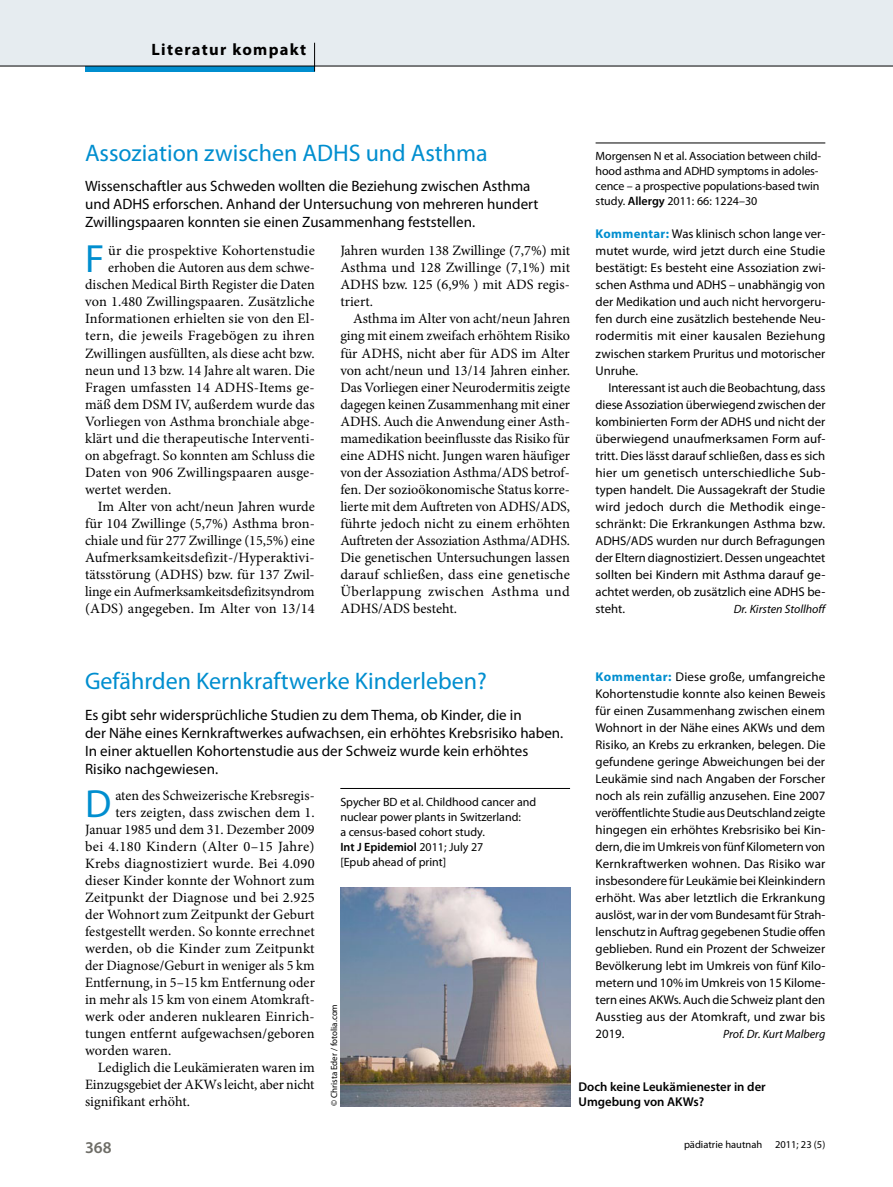
<style>
.page{position:relative;width:893px;height:1187px;background:#fff}
.page>*{position:absolute;margin:0;border:0;box-sizing:border-box;transform-origin:0 0}
.t1{font:39.45px "Myriad Pro";color:#008ecf}
.t2{font:24px "Myriad Pro";color:#008ecf}
.t3{font:700 16.5px "Myriad Pro";letter-spacing:.08em;color:#000}
.t4{font:600 16.5px "Myriad Pro";color:#6e6d67}
.t5{font:15px/18px "Myriad Pro";color:#000}
.t6{font:14.25px/17px "Minion Pro";letter-spacing:.005em;color:#000;text-align:justify}
.t7{font:12.75px/17px "Myriad Pro";color:#000;text-align:justify}
.t8{font:600 12.75px "Myriad Pro";color:#000}
.t9{font:12px/15px "Myriad Pro";letter-spacing:-.005em;color:#000}
.t10{font:italic 12px "Myriad Pro";color:#000}
.t11{font:10.5px "Myriad Pro";color:#000}
.t12{font:9px "Myriad Pro";color:#000}
.s1{font-weight:600}
.s2{font-weight:700;color:#008ecf}
</style>
<div class="page">
<div style="left:0;top:0;width:892px;height:66px;background:#e6ecf0"></div>
<div style="left:85px;top:66px;width:230px;height:5px;background:#008ecf"></div>
<hr style="left:0;top:66px;width:892px;height:1px;background:#000">
<svg style="left:314px;top:43px;width:1px;height:28px"></svg>
<hr style="left:340px;top:788px;width:230px;height:1px;background:#000">
<hr style="left:595px;top:143px;width:230px;height:1px;background:#000">
<img style="left:340px;top:887px;width:230px;height:219px">
<p class="t3" style="left:151px;top:43px;width:156px">Literatur kompakt</p>
<h2 class="t2" style="left:85px;top:143px;width:404px">Assoziation zwischen ADHS und Asthma</h2>
<p class="t5" style="left:85px;top:178px;width:455px">Wissenschaftler aus Schweden wollten die Beziehung zwischen Asthma und ADHS erforschen. Anhand der Untersuchung von mehreren hundert<br>Zwillingspaaren konnten sie einen Zusammenhang feststellen.</p>
<h1 class="t1" style="left:85px;top:244px;width:21px">F</h1>
<p class="t6" style="left:108px;top:243px;width:208px">ür die prospektive Kohortenstudie</p>
<p class="t6" style="left:108px;top:260px;width:208px">erhoben die Autoren aus dem schwe-</p>
<p class="t6" style="left:85px;top:277px;width:231px">dischen Medical Birth Register die Daten</p>
<p class="t6" style="left:85px;top:294px;width:231px">von 1.480 Zwillingspaaren. Zusätzliche</p>
<p class="t6" style="left:85px;top:312px;width:231px">Informationen erhielten sie von den El-</p>
<p class="t6" style="left:85px;top:329px;width:231px">tern, die jeweils Fragebögen zu ihren</p>
<p class="t6" style="left:85px;top:346px;width:231px">Zwillingen ausfüllten, als diese acht bzw.</p>
<p class="t6" style="left:85px;top:363px;width:231px">neun und 13 bzw. 14 Jahre alt waren. Die</p>
<p class="t6" style="left:85px;top:380px;width:231px">Fragen umfassten 14 ADHS-Items ge-</p>
<p class="t6" style="left:85px;top:397px;width:231px">mäß dem DSM IV, außerdem wurde das</p>
<p class="t6" style="left:85px;top:414px;width:231px">Vorliegen von Asthma bronchiale abge-</p>
<p class="t6" style="left:85px;top:431px;width:231px">klärt und die therapeutische Interventi-</p>
<p class="t6" style="left:85px;top:448px;width:231px">on abgefragt. So konnten am Schluss die</p>
<p class="t6" style="left:85px;top:465px;width:231px">Daten von 906 Zwillingspaaren ausge-</p>
<p class="t6" style="left:85px;top:482px;width:88px">wertet werden.</p>
<p class="t6" style="left:98px;top:499px;width:218px">Im Alter von acht/neun Jahren wurde</p>
<p class="t6" style="left:85px;top:516px;width:231px">für 104 Zwillinge (5,7%) Asthma bron-</p>
<p class="t6" style="left:85px;top:533px;width:231px">chiale und für 277 Zwillinge (15,5%) eine</p>
<p class="t6" style="left:85px;top:550px;width:231px">Aufmerksamkeitsdefizit-/Hyperaktivi-</p>
<p class="t6" style="left:85px;top:567px;width:231px">tätsstörung (ADHS) bzw. für 137 Zwil-</p>
<p class="t6" style="left:85px;top:584px;width:231px">linge ein Aufmerksamkeitsdefizitsyndrom</p>
<p class="t6" style="left:85px;top:601px;width:231px">(ADS) angegeben. Im Alter von 13/14</p>
<p class="t6" style="left:340px;top:243px;width:231px">Jahren wurden 138 Zwillinge (7,7%) mit Asthma und 128 Zwillinge (7,1%) mit ADHS bzw. 125 (6,9% ) mit ADS regis&shy;triert.</p>
<p class="t6" style="left:340px;top:312px;width:231px;text-indent:13px">Asthma im Alter von acht/neun Jahren ging mit einem zweifach erhöhtem Risiko für ADHS, nicht aber für ADS im Alter von acht/neun und 13/14 Jahren einher.<br>Das Vorliegen einer Neurodermitis zeigte dagegen keinen Zusammenhang mit einer ADHS. Auch die Anwendung einer Asth&shy;mamedikation beeinflusste das Risiko für eine ADHS nicht. Jungen waren häufiger von der Assoziation Asthma/ADS betrof&shy;fen. Der sozioökonomische Status korre&shy;lierte mit dem Auftreten von ADHS/ADS, führte jedoch nicht zu einem erhöhten Auftreten der Assoziation Asthma/ADHS.<br>Die genetischen Untersuchungen lassen darauf schließen, dass eine genetische Überlappung zwischen Asthma und ADHS/ADS besteht.</p>
<p class="t9" style="left:595px;top:149px;width:227px">Morgensen N et al. Association between child&shy;hood asthma and ADHD symptoms in adoles&shy;cence – a prospective populations-based twin study. <span class="s1">Allergy</span> 2011: 66: 1224–30</p>
<p class="t7" style="left:595px;top:226px;width:231px"><span class="s2">Kommentar:</span> Was klinisch schon lange ver&shy;mutet wurde, wird jetzt durch eine Studie bestätigt: Es besteht eine Assoziation zwi&shy;schen Asthma und ADHS – unabhängig von der Medikation und auch nicht hervorgeru&shy;fen durch eine zusätzlich bestehende Neu&shy;rodermitis mit einer kausalen Beziehung zwischen starkem Pruritus und motorischer Unruhe.</p>
<p class="t7" style="left:595px;top:379px;width:231px;text-indent:13px">Interessant ist auch die Beobachtung, dass diese Assoziation überwiegend zwischen der kombinierten Form der ADHS und nicht der überwiegend unaufmerksamen Form auf&shy;tritt. Dies lässt darauf schließen, dass es sich hier um genetisch unterschiedliche Sub&shy;typen handelt. Die Aussagekraft der Studie wird jedoch durch die Methodik einge&shy;schränkt: Die Erkrankungen Asthma bzw.<br>ADHS/ADS wurden nur durch Befragungen der Eltern diagnostiziert. Dessen ungeachtet sollten bei Kindern mit Asthma darauf ge&shy;achtet werden, ob zusätzlich eine ADHS be&shy;steht.</p>
<p class="t10" style="left:733px;top:604px;width:93px">Dr. Kirsten Stollhoff</p>
<h2 class="t2" style="left:85px;top:672px;width:403px">Gefährden Kernkraftwerke Kinderleben?</h2>
<p class="t5" style="left:85px;top:707px;width:480px">Es gibt sehr widersprüchliche Studien zu dem Thema, ob Kinder, die in<br>der Nähe eines Kernkraftwerkes aufwachsen, ein erhöhtes Krebsrisiko haben.<br>In einer aktuellen Kohortenstudie aus der Schweiz wurde kein erhöhtes Risiko nachgewiesen.</p>
<h1 class="t1" style="left:85px;top:788px;width:28px">D</h1>
<p class="t6" style="left:115px;top:788px;width:201px">aten des Schweizerische Krebsregis-</p>
<p class="t6" style="left:115px;top:805px;width:201px">ters zeigten, dass zwischen dem 1.</p>
<p class="t6" style="left:85px;top:822px;width:231px">Januar 1985 und dem 31. Dezember 2009</p>
<p class="t6" style="left:85px;top:839px;width:231px">bei 4.180 Kindern (Alter 0–15 Jahre)</p>
<p class="t6" style="left:85px;top:856px;width:231px">Krebs diagnostiziert wurde. Bei 4.090</p>
<p class="t6" style="left:85px;top:873px;width:231px">dieser Kinder konnte der Wohnort zum</p>
<p class="t6" style="left:85px;top:890px;width:231px">Zeitpunkt der Diagnose und bei 2.925</p>
<p class="t6" style="left:85px;top:907px;width:231px">der Wohnort zum Zeitpunkt der Geburt</p>
<p class="t6" style="left:85px;top:924px;width:231px">festgestellt werden. So konnte errechnet</p>
<p class="t6" style="left:85px;top:941px;width:231px">werden, ob die Kinder zum Zeitpunkt</p>
<p class="t6" style="left:85px;top:958px;width:231px">der Diagnose/Geburt in weniger als 5 km</p>
<p class="t6" style="left:85px;top:975px;width:231px">Entfernung, in 5–15 km Entfernung oder</p>
<p class="t6" style="left:85px;top:992px;width:231px">in mehr als 15 km von einem Atomkraft-</p>
<p class="t6" style="left:85px;top:1009px;width:231px">werk oder anderen nuklearen Einrich-</p>
<p class="t6" style="left:85px;top:1026px;width:231px">tungen entfernt aufgewachsen/geboren</p>
<p class="t6" style="left:85px;top:1043px;width:88px">worden waren.</p>
<p class="t6" style="left:98px;top:1060px;width:218px">Lediglich die Leukämieraten waren im</p>
<p class="t6" style="left:85px;top:1077px;width:231px">Einzugsgebiet der AKWs leicht, aber nicht</p>
<p class="t6" style="left:85px;top:1094px;width:106px">signifikant erhöht.</p>
<p class="t4" style="left:85px;top:1140px;width:28px">368</p>
<p class="t9" style="left:340px;top:795px;width:197px">Spycher BD et al. Childhood cancer and nuclear power plants in Switzerland:<br>a census-based cohort study.<br><span class="s1">Int J Epidemiol</span> 2011; July 27<br>[Epub ahead of print]</p>
<p class="t12" style="left:331px;top:1106px;width:104px;rotate:-90deg">© Christa Eder / fotolia.com</p>
<p class="t7" style="left:595px;top:669px;width:231px"><span class="s2">Kommentar:</span> Diese große, umfangreiche Kohortenstudie konnte also keinen Beweis für einen Zusammenhang zwischen einem Wohnort in der Nähe eines AKWs und dem Risiko, an Krebs zu erkranken, belegen. Die gefundene geringe Abweichungen bei der Leukämie sind nach Angaben der Forscher noch als rein zufällig anzusehen. Eine 2007 veröffentlichte Studie aus Deutschland zeigte hingegen ein erhöhtes Krebsrisiko bei Kin&shy;dern, die im Umkreis von fünf Kilometern von Kernkraftwerken wohnen. Das Risiko war insbesondere für Leukämie bei Kleinkindern erhöht. Was aber letztlich die Erkrankung auslöst, war in der vom Bundesamt für Strah&shy;lenschutz in Auftrag gegebenen Studie offen geblieben. Rund ein Prozent der Schweizer Bevölkerung lebt im Umkreis von fünf Kilo&shy;metern und 10% im Umkreis von 15 Kilome&shy;tern eines AKWs. Auch die Schweiz plant den Ausstieg aus der Atomkraft, und zwar bis 2019.</p>
<p class="t10" style="left:723px;top:1029px;width:104px">Prof. Dr. Kurt Malberg</p>
<p class="t8" style="left:578px;top:1082px;width:189px">Doch keine Leukämienester in der</p>
<p class="t8" style="left:578px;top:1097px;width:127px">Umgebung von AKWs?</p>
<p class="t11" style="left:684px;top:1140px;width:143px">pädiatrie hautnah 2011; 23 (5)</p>
</div>
